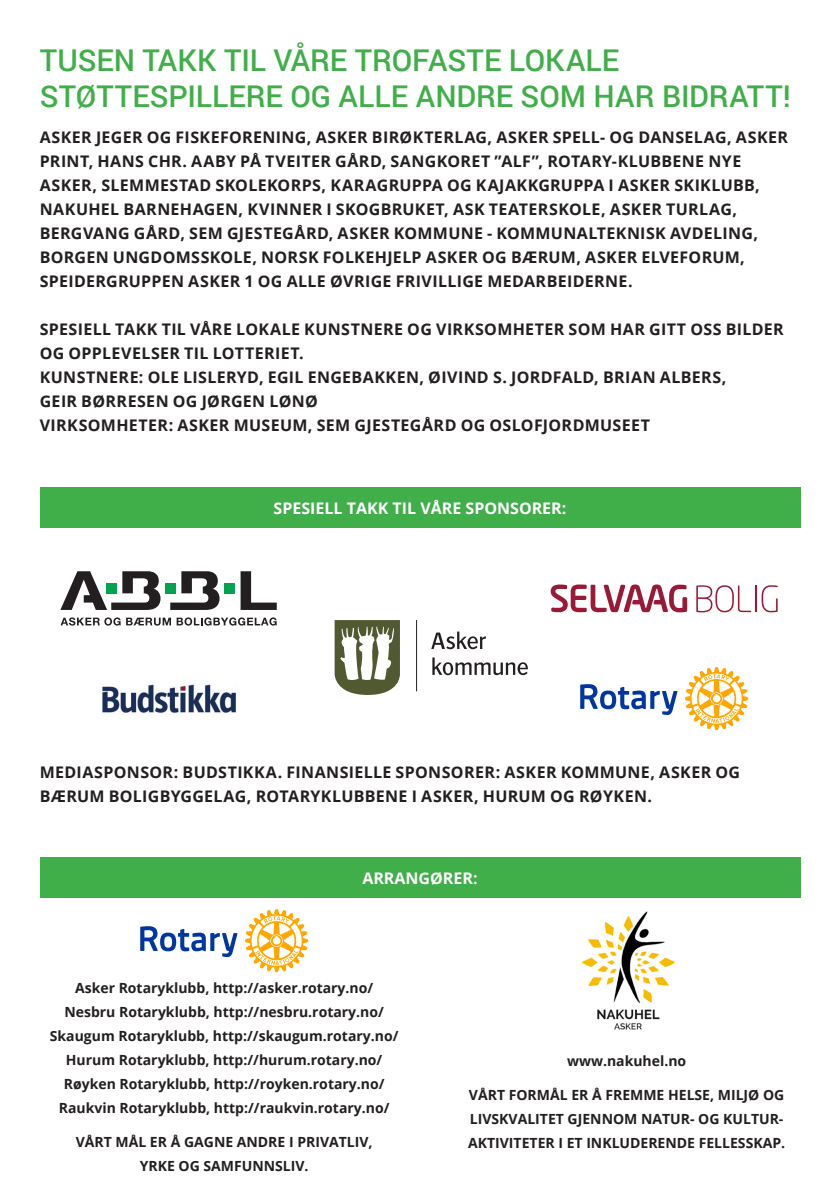
<style>
.page{position:relative;width:840px;height:1191px;background:#fff}
.page>*{position:absolute;margin:0;border:0;box-sizing:border-box;transform-origin:0 0}
.t1{font:500 30px/36px "Roboto";color:#40ae49}
.t2{font:700 16px/24px "Open Sans";letter-spacing:.025em;color:#231f20}
.t3{font:700 16px "Open Sans";color:#fff}
.t4{font:700 14px/24px "Open Sans";color:#231f20;text-align:center}
</style>
<div class="page">
<div style="left:40px;top:857px;width:759px;height:40px;background:#40ae49"></div>
<div style="left:40px;top:488px;width:759px;height:40px;background:#40ae49"></div>
<svg style="left:140px;top:926px;width:97px;height:31px"></svg>
<svg style="left:245px;top:909px;width:63px;height:63px"></svg>
<svg style="left:580px;top:684px;width:97px;height:31px"></svg>
<svg style="left:685px;top:667px;width:62px;height:63px"></svg>
<img style="left:581px;top:911px;width:95px;height:119px">
<svg style="left:334px;top:620px;width:66px;height:75px"></svg>
<svg style="left:431px;top:631px;width:54px;height:18px"></svg>
<svg style="left:432px;top:657px;width:95px;height:18px"></svg>
<hr style="left:416px;top:620px;width:1px;height:71px;background:#231f20">
<img style="left:102px;top:684px;width:134px;height:30px">
<svg style="left:60px;top:571px;width:100px;height:39px"></svg>
<svg style="left:170px;top:571px;width:49px;height:39px"></svg>
<svg style="left:240px;top:571px;width:36px;height:39px"></svg>
<div style="left:224px;top:583px;width:10px;height:10px;background:#00a34e"></div>
<div style="left:165px;top:583px;width:10px;height:10px;background:#00a34e"></div>
<div style="left:106px;top:583px;width:10px;height:10px;background:#00a34e"></div>
<svg style="left:61px;top:617px;width:59px;height:8px"></svg>
<svg style="left:126px;top:617px;width:150px;height:8px"></svg>
<svg style="left:550px;top:584px;width:136px;height:28px"></svg>
<svg style="left:696px;top:585px;width:54px;height:27px"></svg>
<hr style="left:754px;top:585px;width:2px;height:27px;background:#9a1936">
<svg style="left:761px;top:585px;width:16px;height:27px"></svg>
<h1 class="t1" style="left:40px;top:41px;width:752px">TUSEN TAKK TIL VÅRE TROFASTE LOKALE<br>STØTTESPILLERE OG ALLE ANDRE SOM HAR BIDRATT!</h1>
<p class="t2" style="left:40px;top:124px;width:749px">ASKER JEGER OG FISKEFORENING, ASKER BIRØKTERLAG, ASKER SPELL- OG DANSELAG, ASKER PRINT, HANS CHR. AABY PÅ TVEITER GÅRD, SANGKORET ”ALF”, ROTARY-KLUBBENE NYE ASKER, SLEMMESTAD SKOLEKORPS, KARAGRUPPA OG KAJAKKGRUPPA I ASKER SKIKLUBB, NAKUHEL BARNEHAGEN, KVINNER I SKOGBRUKET, ASK TEATERSKOLE, ASKER TURLAG, BERGVANG GÅRD, SEM GJESTEGÅRD, ASKER KOMMUNE - KOMMUNALTEKNISK AVDELING, BORGEN UNGDOMSSKOLE, NORSK FOLKEHJELP ASKER OG BÆRUM, ASKER ELVEFORUM, SPEIDERGRUPPEN ASKER 1 OG ALLE ØVRIGE FRIVILLIGE MEDARBEIDERNE.</p>
<p class="t2" style="left:40px;top:316px;width:745px">SPESIELL TAKK TIL VÅRE LOKALE KUNSTNERE OG VIRKSOMHETER SOM HAR GITT OSS BILDER OG OPPLEVELSER TIL LOTTERIET.<br>KUNSTNERE: OLE LISLERYD, EGIL ENGEBAKKEN, ØIVIND S. JORDFALD, BRIAN ALBERS,<br>GEIR BØRRESEN OG JØRGEN LØNØ<br>VIRKSOMHETER: ASKER MUSEUM, SEM GJESTEGÅRD OG OSLOFJORDMUSEET</p>
<p class="t3" style="left:273px;top:497px;width:294px">SPESIELL TAKK TIL VÅRE SPONSORER:</p>
<p class="t2" style="left:40px;top:759px;width:701px">MEDIASPONSOR: BUDSTIKKA. FINANSIELLE SPONSORER: ASKER KOMMUNE, ASKER OG<br>BÆRUM BOLIGBYGGELAG, ROTARYKLUBBENE I ASKER, HURUM OG RØYKEN.</p>
<p class="t3" style="left:362px;top:867px;width:117px">ARRANGØRER:</p>
<p class="t4" style="left:50px;top:976px;width:350px">Asker Rotaryklubb, http://asker.rotary.no/ Nesbru Rotaryklubb, http://nesbru.rotary.no/ Skaugum Rotaryklubb, http://skaugum.rotary.no/ Hurum Rotaryklubb, http://hurum.rotary.no/ Røyken Rotaryklubb, http://royken.rotary.no/ Raukvin Rotaryklubb, http://raukvin.rotary.no/</p>
<p class="t4" style="left:76px;top:1130px;width:298px">VÅRT MÅL ER Å GAGNE ANDRE I PRIVATLIV,<br>YRKE OG SAMFUNNSLIV.</p>
<p class="t4" style="left:566px;top:1048px;width:121px">www.nakuhel.no</p>
<p class="t4" style="left:468px;top:1082px;width:318px;text-align:left">VÅRT FORMÅL ER Å FREMME HELSE, MILJØ OG<br>LIVSKVALITET GJENNOM NATUR- OG KULTUR-<br>AKTIVITETER I ET INKLUDERENDE FELLESSKAP.</p>
</div>
